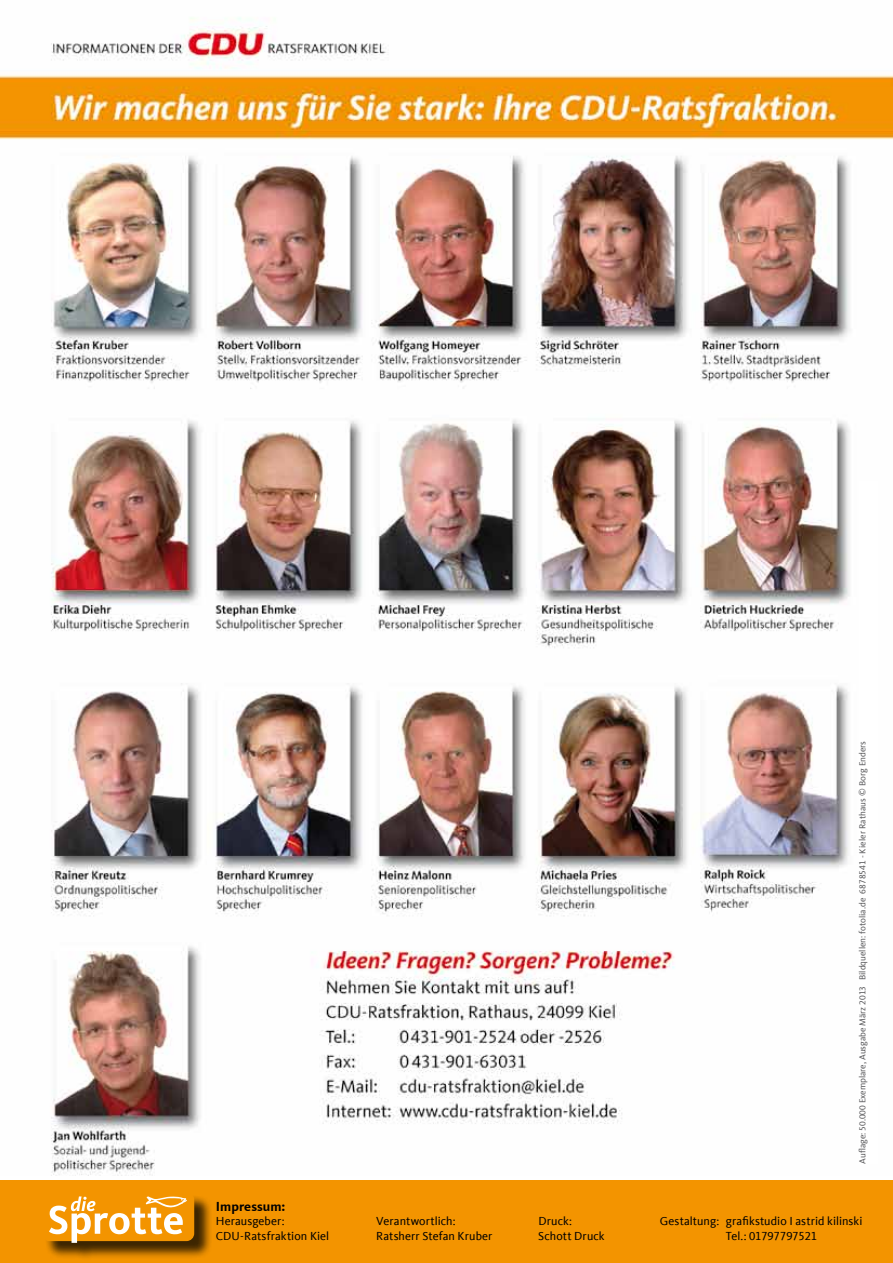
<style>
.page{position:relative;width:893px;height:1263px;background:#fff}
.page>*{position:absolute;margin:0;border:0;box-sizing:border-box;transform-origin:0 0}
.t1{font:700 13.5px "CDU Kievit Tab";letter-spacing:.005em;color:#000}
.t2{font:12px "CDU Kievit Tab";letter-spacing:.005em;color:#000}
.t3{font:9px "CDU Kievit Tab";color:#58585a}
</style>
<div class="page">
<div style="left:0;top:1180px;width:893px;height:83px;background:#f39400"></div>
<div style="left:44px;top:1194px;width:168px;height:67px;background:#000;opacity:.75"></div>
<div style="left:41px;top:1192px;width:153px;height:49px;background:#f39400;border-radius:8px"></div>
<svg style="left:49px;top:1196px;width:138px;height:47px"></svg>
<img style="left:0;top:17px;width:893px;height:1159px">
<div style="left:859px;top:481px;width:19px;height:683px;background:#fff"></div>
<p class="t3" style="left:857px;top:1164px;width:424px;rotate:-90deg">Auflage: 50.000 Exemplare, Ausgabe März 2013 Bildquellen: fotolia.de 6878541 - Kieler Rathaus © Borg Enders</p>
<p class="t1" style="left:216px;top:1198px;width:71px">Impressum:</p>
<p class="t2" style="left:216px;top:1214px;width:70px">Herausgeber:</p>
<p class="t2" style="left:376px;top:1214px;width:81px">Verantwortlich:</p>
<p class="t2" style="left:538px;top:1214px;width:35px">Druck:</p>
<p class="t2" style="left:660px;top:1214px;width:204px">Gestaltung: grafikstudio I astrid kilinski</p>
<p class="t2" style="left:216px;top:1229px;width:115px">CDU-Ratsfraktion Kiel</p>
<p class="t2" style="left:376px;top:1229px;width:118px">Ratsherr Stefan Kruber</p>
<p class="t2" style="left:538px;top:1229px;width:68px">Schott Druck</p>
<p class="t2" style="left:726px;top:1229px;width:93px">Tel.: 01797797521</p>
</div>
